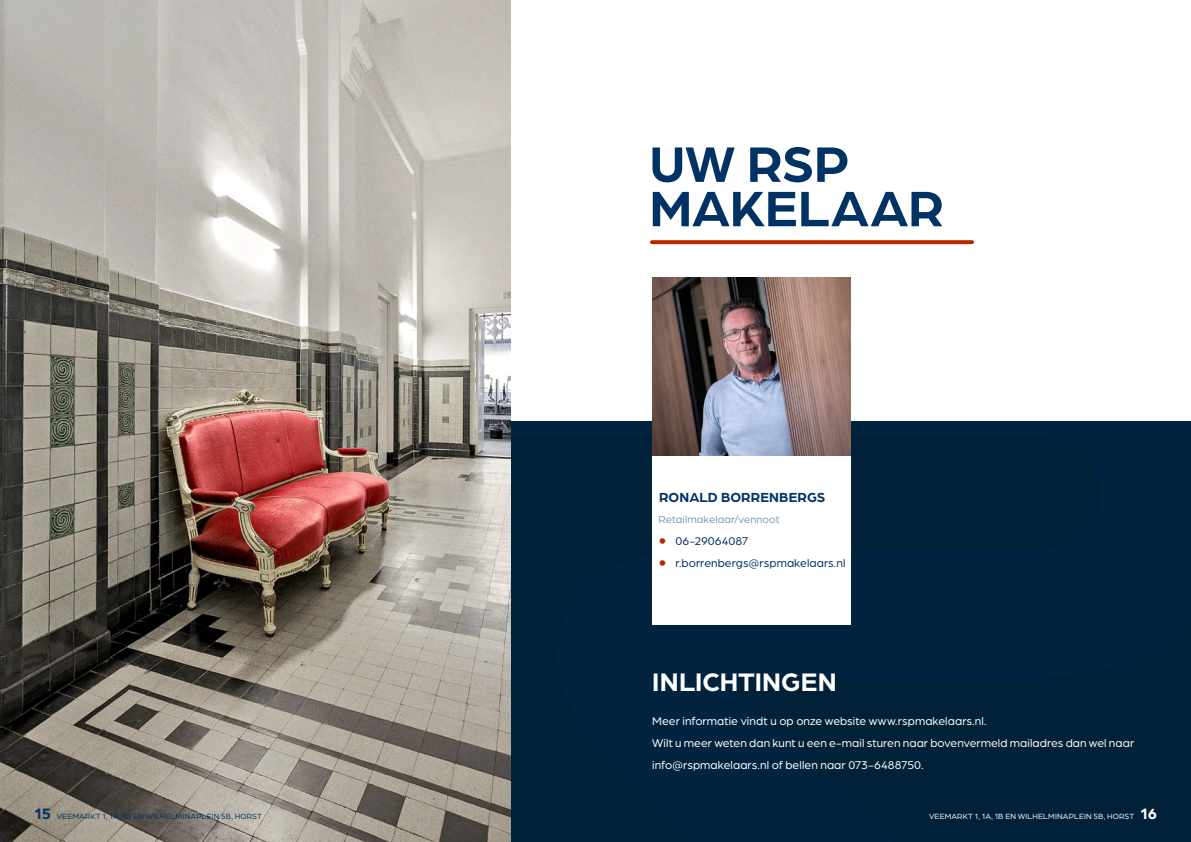
<style>
.page{position:relative;width:1191px;height:842px;background:#fff}
.page>*{position:absolute;margin:0;border:0;box-sizing:border-box;transform-origin:0 0}
.t1{font:700 53px/44.4px "Arboria";letter-spacing:-.005em;color:#003264}
.t2{font:700 27px "Arboria";letter-spacing:.005em;color:#fff}
.t3{font:700 14px "Arboria";letter-spacing:.005em;color:#003264}
.Broodtekst_wit{font:12px "Arboria";letter-spacing:.005em;color:#fff}
.t4{font:12px "Arboria";color:#003264}
.t5{font:11px "Arboria";letter-spacing:.01em;color:#8098b1}
.t6{font:8px "Arboria";letter-spacing:.02em;color:#003264}
.t7{font:8px "Arboria";letter-spacing:.02em;color:#fff}
.s1{font-size:21.6px;color:#bc2701}
.s2{font-weight:700;font-size:16px}
</style>
<div class="page">
<img style="left:0;top:0;width:510px;height:842px">
<div style="left:510px;top:421px;width:681px;height:421px;background:#002138"></div>
<svg style="left:652px;top:240px;width:320px;height:4px"></svg>
<div style="left:652px;top:278px;width:198px;height:347px;background:#fff"></div>
<img style="left:652px;top:278px;width:198px;height:178px">
<p class="t1" style="left:649px;top:139px;width:296px">UW RSP<br>MAKELAAR</p>
<p class="t3" style="left:659px;top:488px;width:168px">RONALD BORRENBERGS</p>
<p class="t5" style="left:658px;top:512px;width:123px">Retailmakelaar/vennoot</p>
<p class="t4" style="left:658px;top:533px;width:91px"><span class="s1">•</span> 06-29064087</p>
<p class="t4" style="left:658px;top:555px;width:189px"><span class="s1">•</span> r.borrenbergs@rspmakelaars.nl</p>
<p class="t2" style="left:652px;top:663px;width:186px">INLICHTINGEN</p>
<p class="Broodtekst_wit" style="left:652px;top:713px;width:336px">Meer informatie vindt u op onze website www.rspmakelaars.nl.</p>
<p class="Broodtekst_wit" style="left:652px;top:735px;width:483px">Wilt u meer weten dan kunt u een e-mail sturen naar bovenvermeld mailadres dan wel naar</p>
<p class="Broodtekst_wit" style="left:652px;top:757px;width:273px">info@rspmakelaars.nl of bellen naar 073-6488750.</p>
<p class="t6" style="left:34px;top:811px;width:229px"><span class="s2">15</span> VEEMARKT 1, 1A, 1B EN WILHELMINAPLEIN 5B, HORST</p>
<p class="t7" style="left:929px;top:811px;width:229px">VEEMARKT 1, 1A, 1B EN WILHELMINAPLEIN 5B, HORST <span class="s2">16</span></p>
</div>
